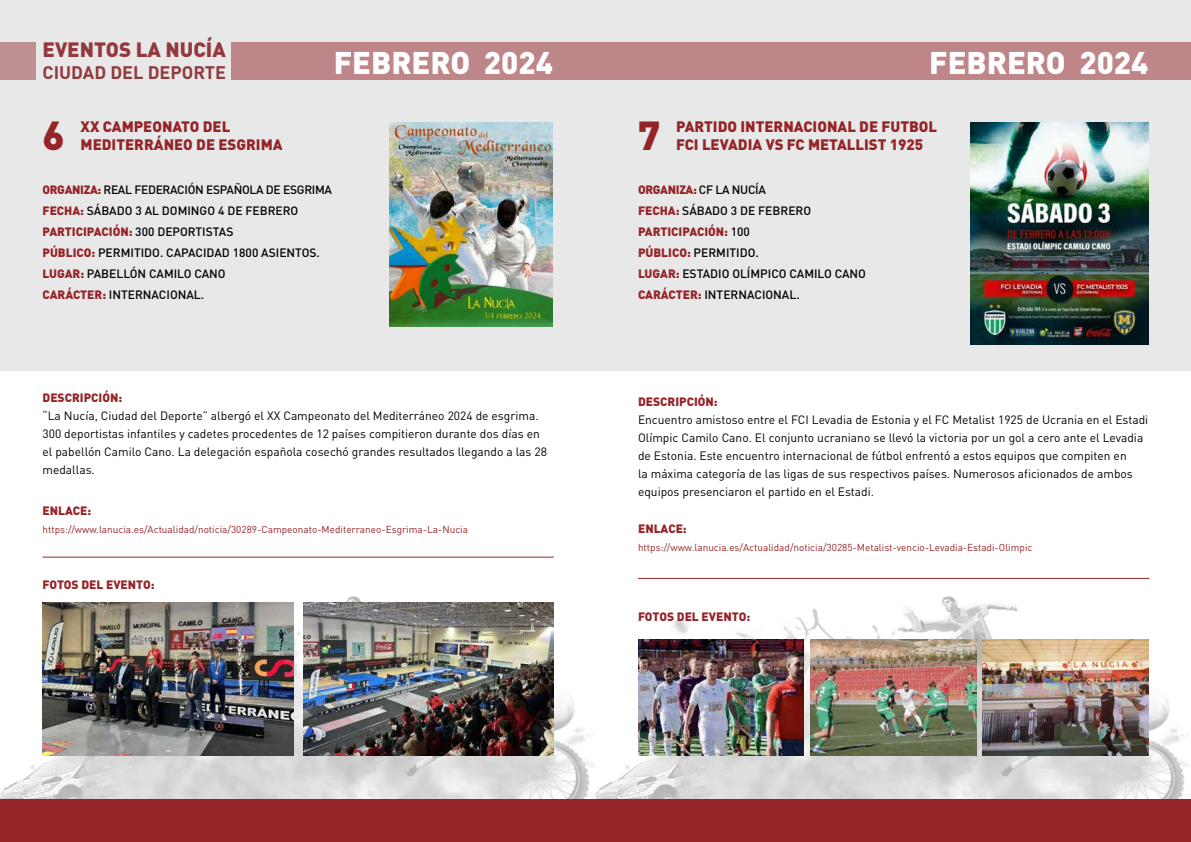
<style>
.page{position:relative;width:1191px;height:842px;background:#fff}
.page>*{position:absolute;margin:0;border:0;box-sizing:border-box;transform-origin:0 0}
.t1{font:900 40px "DIN Pro";color:#952428}
.t2{font:900 31px "DIN Pro";color:#fff}
.t3{font:900 20.5px "DIN Pro";color:#952428}
.t4{font:700 18px "DIN Pro";color:#952428}
.t5{font:900 15px/18px "DIN Pro";color:#952428}
.t6{font:12px/18px "DIN Pro";color:#000}
.t7{font:500 12px/21px "DIN Pro";color:#000}
.t8{font:900 12px "DIN Pro";color:#952428}
.t9{font:10px "DIN Pro";color:#952428}
.s1{font-weight:900;color:#952428}
</style>
<div class="page">
<img style="left:0;top:577px;width:1188px;height:222px">
<div style="left:0;top:0;width:1191px;height:371px;background:#e8e8e8"></div>
<div style="left:232px;top:43px;width:959px;height:37px;background:#be8688"></div>
<img style="left:389px;top:123px;width:164px;height:203px">
<img style="left:303px;top:602px;width:251px;height:153px">
<img style="left:43px;top:602px;width:250px;height:153px">
<hr style="left:43px;top:557px;width:511px;height:1px;background:#952428">
<img style="left:970px;top:123px;width:178px;height:221px">
<img style="left:810px;top:640px;width:166px;height:115px">
<img style="left:982px;top:640px;width:166px;height:115px">
<img style="left:638px;top:640px;width:165px;height:115px">
<hr style="left:638px;top:578px;width:511px;height:1px;background:#952428">
<div style="left:0;top:799px;width:1191px;height:43px;background:#952428"></div>
<h3 class="t3" style="left:43px;top:32px;width:185px">EVENTOS LA NUCÍA</h3>
<h3 class="t4" style="left:43px;top:57px;width:185px">CIUDAD DEL DEPORTE</h3>
<h2 class="t2" style="left:334px;top:36px;width:221px">FEBRERO 2024</h2>
<p class="t5" style="left:81px;top:115px;width:204px">XX CAMPEONATO DEL<br>MEDITERRÁNEO DE ESGRIMA</p>
<p class="t7" style="left:43px;top:177px;width:291px"><span class="s1">ORGANIZA:</span> REAL FEDERACIÓN ESPAÑOLA DE ESGRIMA <span class="s1">FECHA:</span> SÁBADO 3 AL DOMINGO 4 DE FEBRERO <span class="s1">PARTICIPACIÓN:</span> 300 DEPORTISTAS<br><span class="s1">PÚBLICO:</span> PERMITIDO. CAPACIDAD 1800 ASIENTOS.<br><span class="s1">LUGAR:</span> PABELLÓN CAMILO CANO<br><span class="s1">CARÁCTER:</span> INTERNACIONAL.</p>
<h1 class="t1" style="left:43px;top:101px;width:24px">6</h1>
<p class="t8" style="left:43px;top:387px;width:81px">DESCRIPCIÓN:</p>
<p class="t6" style="left:43px;top:405px;width:506px">“La Nucía, Ciudad del Deporte” albergó el XX Campeonato del Mediterráneo 2024 de esgrima.<br>300 deportistas infantiles y cadetes procedentes de 12 países compitieron durante dos días en el pabellón Camilo Cano. La delegación española cosechó grandes resultados llegando a las 28 medallas.</p>
<p class="t8" style="left:43px;top:500px;width:50px">ENLACE:</p>
<p class="t9" style="left:43px;top:521px;width:427px">https://www.lanucia.es/Actualidad/noticia/30289-Campeonato-Mediterraneo-Esgrima-La-Nucia</p>
<p class="t8" style="left:43px;top:574px;width:114px">FOTOS DEL EVENTO:</p>
<h2 class="t2" style="left:929px;top:36px;width:221px">FEBRERO 2024</h2>
<p class="t5" style="left:676px;top:115px;width:263px">PARTIDO INTERNACIONAL DE FUTBOL<br>FCI LEVADIA VS FC METALLIST 1925</p>
<p class="t7" style="left:638px;top:177px;width:229px"><span class="s1">ORGANIZA:</span> CF LA NUCÍA<br><span class="s1">FECHA:</span> SÁBADO 3 DE FEBRERO<br><span class="s1">PARTICIPACIÓN:</span> 100<br><span class="s1">PÚBLICO:</span> PERMITIDO.<br><span class="s1">LUGAR:</span> ESTADIO OLÍMPICO CAMILO CANO<br><span class="s1">CARÁCTER:</span> INTERNACIONAL.</p>
<h1 class="t1" style="left:638px;top:101px;width:24px">7</h1>
<p class="t8" style="left:638px;top:391px;width:81px">DESCRIPCIÓN:</p>
<p class="t6" style="left:638px;top:409px;width:512px">Encuentro amistoso entre el FCI Levadia de Estonia y el FC Metalist 1925 de Ucrania en el Estadi Olímpic Camilo Cano. El conjunto ucraniano se llevó la victoria por un gol a cero ante el Levadia de Estonia. Este encuentro internacional de fútbol enfrentó a estos equipos que compiten en<br>la máxima categoría de las ligas de sus respectivos países. Numerosos aficionados de ambos equipos presenciaron el partido en el Estadi.</p>
<p class="t8" style="left:638px;top:518px;width:50px">ENLACE:</p>
<p class="t9" style="left:638px;top:539px;width:396px">https://www.lanucia.es/Actualidad/noticia/30285-Metalist-vencio-Levadia-Estadi-Olimpic</p>
<p class="t8" style="left:638px;top:606px;width:114px">FOTOS DEL EVENTO:</p>
</div>
